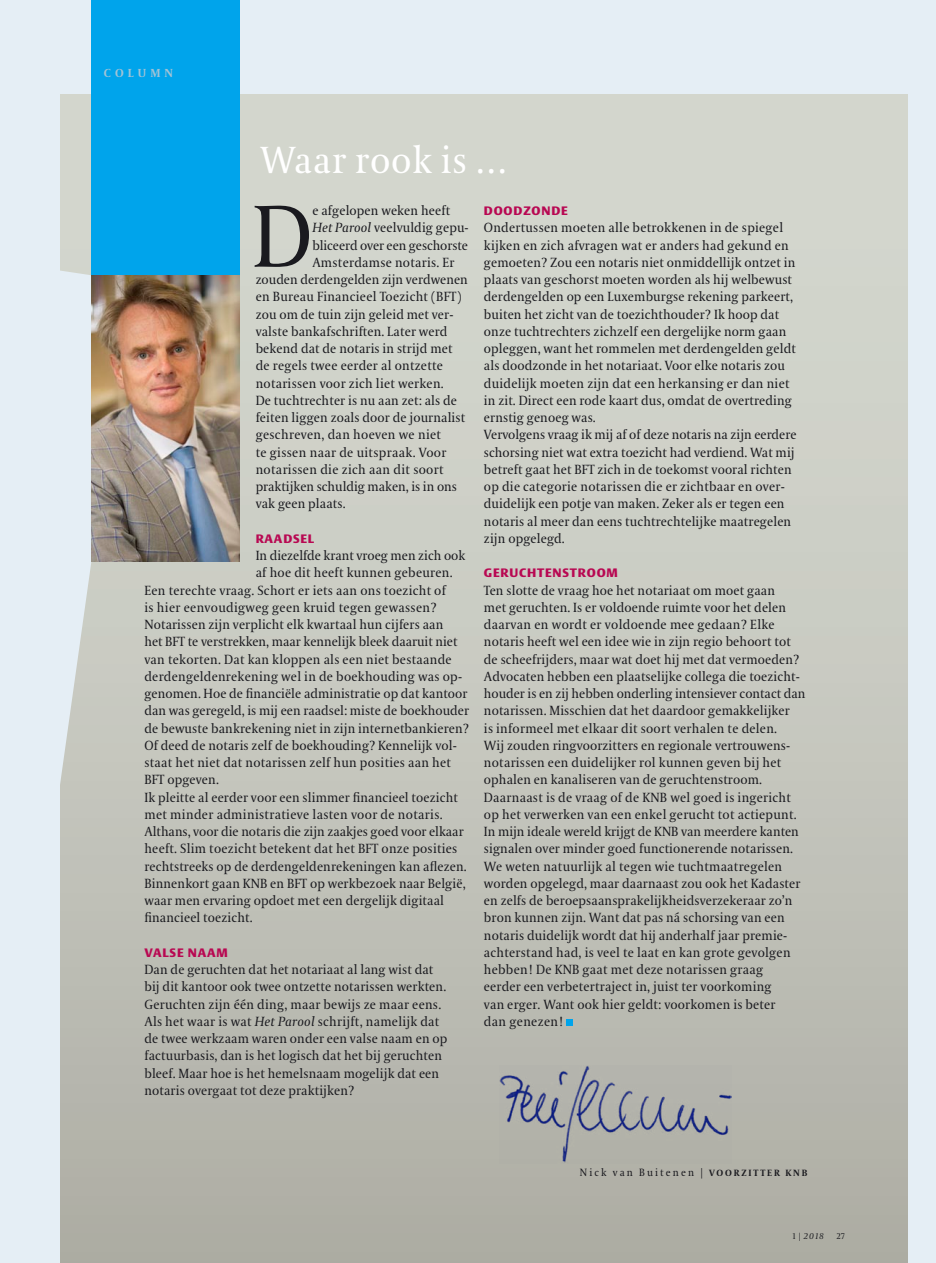
<style>
.page{position:relative;width:936px;height:1263px;background:#fff}
.page>*{position:absolute;margin:0;border:0;box-sizing:border-box;transform-origin:0 0}
.t1{font:87.3px "VPRO Coranto";color:#1a1a1f}
.t2{font:37.5px "VPRO Coranto";letter-spacing:.02em;color:#fff}
.t3{font:13.2px/17.2px "VPRO Coranto";letter-spacing:.01em;color:#1a1a1f}
.t4{font:700 12px "VPRO Vesta";letter-spacing:.07em;color:#b80852}
.t5{font:700 11.55px "VPRO Coranto";letter-spacing:.355em;color:#a4c3d5}
.t6{font:10.5px "VPRO Coranto";letter-spacing:.2em;color:#1a1a1f}
.t7{font:italic 8.25px "VPRO Coranto";color:#1a1a1f}
.t8{font:8.25px "VPRO Coranto Cn";color:#1a1a1f}
.s1{font-style:italic}
.s2{font-weight:700;font-size:9px}
.s3{font-family:"VPRO Coranto Cn";font-style:normal}
</style>
<div class="page">
<div style="left:0;top:0;width:935px;height:1263px;background:linear-gradient(to bottom,#e5eef5,#e5eef5)"></div>
<div style="left:60px;top:94px;width:847px;height:1169px;background:linear-gradient(to bottom,#d9ddd4,#b1b1a8)"></div>
<svg style="left:60px;top:268px;width:71px;height:553px;background:#d4d9d8"></svg>
<div style="left:91px;top:0;width:149px;height:560px;background:#00a4eb"></div>
<img style="left:91px;top:275px;width:149px;height:287px">
<img style="left:499px;top:1066px;width:232px;height:97px">
<div style="left:566px;top:1019px;width:7px;height:7px;background:#00a4eb"></div>
<p class="t5" style="left:104px;top:66px;width:71px">COLUMN</p>
<h2 class="t2" style="left:260px;top:138px;width:248px">Waar rook is …</h2>
<h1 class="t1" style="left:252px;top:185px;width:61px">D</h1>
<p class="t3" style="left:312px;top:202px;width:139px">e afgelopen weken heeft</p>
<p class="t3" style="left:312px;top:219px;width:158px"><span class="s1">Het Parool</span> veelvuldig gepu-</p>
<p class="t3" style="left:312px;top:236px;width:157px">bliceerd over een geschorste</p>
<p class="t3" style="left:312px;top:254px;width:144px">Amsterdamse notaris. Er</p>
<p class="t3" style="left:256px;top:271px;width:214px">zouden derdengelden zijn verdwenen</p>
<p class="t3" style="left:256px;top:288px;width:207px">en Bureau Financieel Toezicht (BFT)</p>
<p class="t3" style="left:256px;top:305px;width:199px">zou om de tuin zijn geleid met ver-</p>
<p class="t3" style="left:256px;top:323px;width:193px">valste bankafschriften. Later werd</p>
<p class="t3" style="left:256px;top:340px;width:198px">bekend dat de notaris in strijd met</p>
<p class="t3" style="left:256px;top:357px;width:189px">de regels twee eerder al ontzette</p>
<p class="t3" style="left:256px;top:374px;width:189px">notarissen voor zich liet werken.</p>
<p class="t3" style="left:256px;top:392px;width:203px">De tuchtrechter is nu aan zet: als de</p>
<p class="t3" style="left:256px;top:409px;width:211px">feiten liggen zoals door de journalist</p>
<p class="t3" style="left:256px;top:426px;width:187px">geschreven, dan hoeven we niet</p>
<p class="t3" style="left:256px;top:443px;width:192px">te gissen naar de uitspraak. Voor</p>
<p class="t3" style="left:256px;top:461px;width:189px">notarissen die zich aan dit soort</p>
<p class="t3" style="left:256px;top:478px;width:203px">praktijken schuldig maken, is in ons</p>
<p class="t3" style="left:256px;top:495px;width:91px">vak geen plaats.</p>
<p class="t4" style="left:256px;top:533px;width:60px">RAADSEL</p>
<p class="t3" style="left:256px;top:547px;width:211px">In diezelfde krant vroeg men zich ook</p>
<p class="t3" style="left:256px;top:564px;width:198px">af hoe dit heeft kunnen gebeuren.</p>
<p class="t3" style="left:144px;top:581px;width:303px">Een terechte vraag. Schort er iets aan ons toezicht of</p>
<p class="t3" style="left:144px;top:599px;width:294px">is hier eenvoudigweg geen kruid tegen gewassen?</p>
<p class="t3" style="left:144px;top:616px;width:300px">Notarissen zijn verplicht elk kwartaal hun cijfers aan</p>
<p class="t3" style="left:144px;top:633px;width:314px">het BFT te verstrekken, maar kennelijk bleek daaruit niet</p>
<p class="t3" style="left:144px;top:650px;width:309px">van tekorten. Dat kan kloppen als een niet bestaande</p>
<p class="t3" style="left:144px;top:668px;width:319px">derdengeldenrekening wel in de boekhouding was op-</p>
<p class="t3" style="left:144px;top:685px;width:324px">genomen. Hoe de financiële administratie op dat kantoor</p>
<p class="t3" style="left:144px;top:702px;width:326px">dan was geregeld, is mij een raadsel: miste de boekhouder</p>
<p class="t3" style="left:144px;top:719px;width:326px">de bewuste bankrekening niet in zijn internetbankieren?</p>
<p class="t3" style="left:144px;top:737px;width:314px">Of deed de notaris zelf de boekhouding? Kennelijk vol-</p>
<p class="t3" style="left:144px;top:754px;width:308px">staat het niet dat notarissen zelf hun posities aan het</p>
<p class="t3" style="left:144px;top:771px;width:76px">BFT opgeven.</p>
<p class="t3" style="left:144px;top:788px;width:315px">Ik pleitte al eerder voor een slimmer financieel toezicht</p>
<p class="t3" style="left:144px;top:806px;width:300px">met minder administratieve lasten voor de notaris.</p>
<p class="t3" style="left:144px;top:823px;width:321px">Althans, voor die notaris die zijn zaakjes goed voor elkaar</p>
<p class="t3" style="left:144px;top:840px;width:314px">heeft. Slim toezicht betekent dat het BFT onze posities</p>
<p class="t3" style="left:144px;top:857px;width:324px">rechtstreeks op de derdengeldenrekeningen kan aflezen.</p>
<p class="t3" style="left:144px;top:875px;width:322px">Binnenkort gaan KNB en BFT op werkbezoek naar België,</p>
<p class="t3" style="left:144px;top:892px;width:301px">waar men ervaring opdoet met een dergelijk digitaal</p>
<p class="t3" style="left:144px;top:909px;width:110px">financieel toezicht.</p>
<p class="t4" style="left:144px;top:947px;width:85px">VALSE NAAM</p>
<p class="t3" style="left:144px;top:961px;width:304px">Dan de geruchten dat het notariaat al lang wist dat bij dit kantoor ook twee ontzette notarissen werkten.<br>Geruchten zijn één ding, maar bewijs ze maar eens.<br>Als het waar is wat <span class="s1">Het Parool</span> schrijft, namelijk dat de twee werkzaam waren onder een valse naam en op factuurbasis, dan is het logisch dat het bij geruchten bleef. Maar hoe is het hemelsnaam mogelijk dat een notaris overgaat tot deze praktijken?</p>
<p class="t4" style="left:484px;top:206px;width:85px">DOODZONDE</p>
<p class="t3" style="left:484px;top:219px;width:314px">Ondertussen moeten alle betrokkenen in de spiegel kijken en zich afvragen wat er anders had gekund en gemoeten? Zou een notaris niet onmiddellijk ontzet in plaats van geschorst moeten worden als hij welbewust derdengelden op een Luxemburgse rekening parkeert, buiten het zicht van de toezichthouder? Ik hoop dat onze tuchtrechters zichzelf een dergelijke norm gaan opleggen, want het rommelen met derdengelden geldt als doodzonde in het notariaat. Voor elke notaris zou duidelijk moeten zijn dat een herkansing er dan niet in zit. Direct een rode kaart dus, omdat de overtreding ernstig genoeg was.<br>Vervolgens vraag ik mij af of deze notaris na zijn eerdere schorsing niet wat extra toezicht had verdiend. Wat mij betreft gaat het BFT zich in de toekomst vooral richten op die categorie notarissen die er zichtbaar en over&shy;duidelijk een potje van maken. Zeker als er tegen een notaris al meer dan eens tuchtrechtelijke maatregelen zijn opgelegd.</p>
<p class="t4" style="left:484px;top:568px;width:135px">GERUCHTENSTROOM</p>
<p class="t3" style="left:484px;top:581px;width:323px">Ten slotte de vraag hoe het notariaat om moet gaan<br>met geruchten. Is er voldoende ruimte voor het delen daarvan en wordt er voldoende mee gedaan? Elke notaris heeft wel een idee wie in zijn regio behoort tot de scheefrijders, maar wat doet hij met dat vermoeden?<br>Advocaten hebben een plaatselijke collega die toezicht&shy;houder is en zij hebben onderling intensiever contact dan notarissen. Misschien dat het daardoor gemakkelijker<br>is informeel met elkaar dit soort verhalen te delen.<br>Wij zouden ringvoorzitters en regionale vertrouwens&shy;notarissen een duidelijker rol kunnen geven bij het ophalen en kanaliseren van de geruchtenstroom.<br>Daarnaast is de vraag of de KNB wel goed is ingericht op het verwerken van een enkel gerucht tot actiepunt.<br>In mijn ideale wereld krijgt de KNB van meerdere kanten signalen over minder goed functionerende notarissen.<br>We weten natuurlijk al tegen wie tuchtmaatregelen worden opgelegd, maar daarnaast zou ook het Kadaster en zelfs de beroepsaansprakelijkheidsverzekeraar zo’n bron kunnen zijn. Want dat pas ná schorsing van een notaris duidelijk wordt dat hij anderhalf jaar premie&shy;achterstand had, is veel te laat en kan grote gevolgen hebben! De KNB gaat met deze notarissen graag<br>eerder een verbetertraject in, juist ter voorkoming<br>van erger. Want ook hier geldt: voorkomen is beter<br>dan genezen!</p>
<p class="t6" style="left:580px;top:1166px;width:229px">Nick van Buitenen | <span class="s2">VOORZITTER KNB</span></p>
<p class="t7" style="left:792px;top:1231px;width:32px"><span class="s3">1 |</span> 2018</p>
<p class="t8" style="left:836px;top:1231px;width:10px">27</p>
</div>
